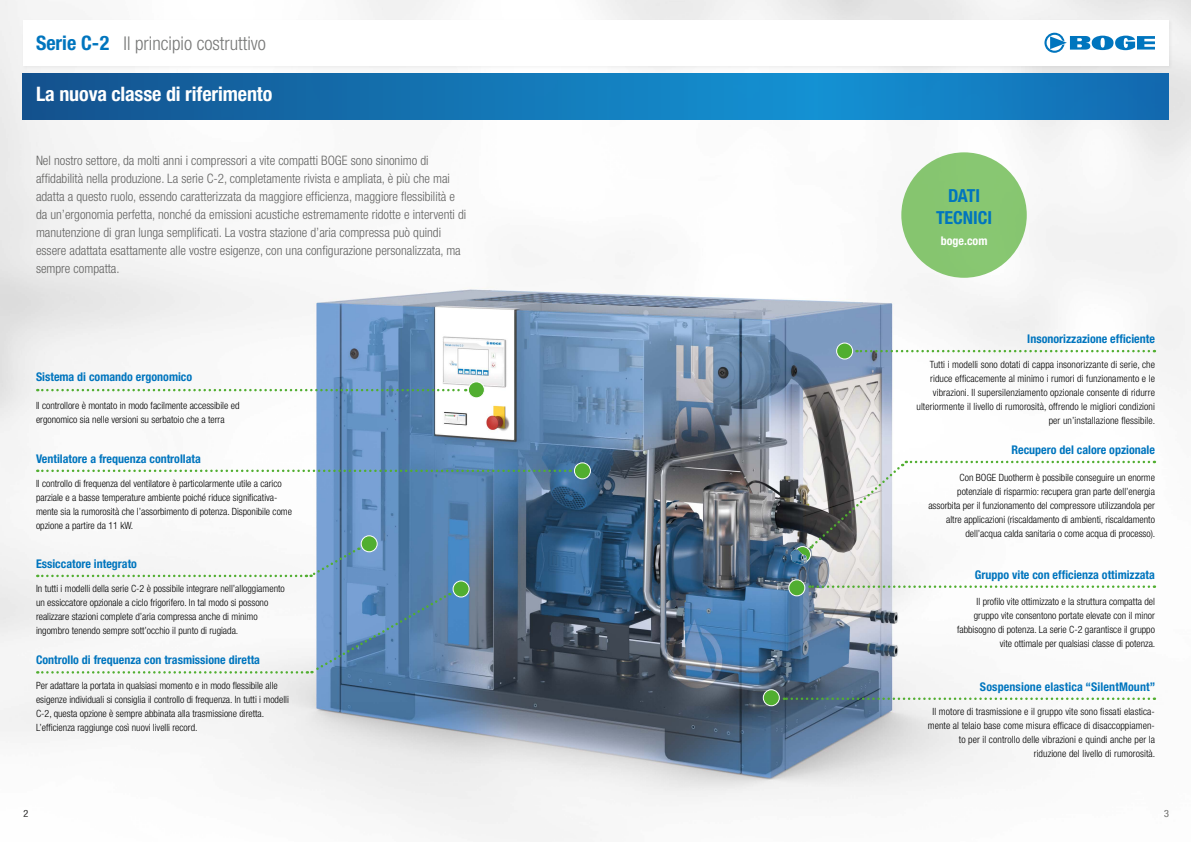
<style>
.page{position:relative;width:1191px;height:842px;background:#fff}
.page>*{position:absolute;margin:0;border:0;box-sizing:border-box;transform-origin:0 0}
.t1{font:700 condensed 20px "Helvetica Neue LT Pro";letter-spacing:-.005em;color:#fff}
.t2{font:300 condensed 19px "Helvetica Neue LT Pro";color:#787978}
.t3{font:700 condensed 18px/22px "Helvetica Neue LT Pro";color:#0075be;text-align:center}
.t4{font:300 condensed 13px/18px "Helvetica Neue LT Pro";color:#636362}
.t5{font:700 condensed 12px "Helvetica Neue LT Pro";color:#0075be}
.t6{font:700 condensed 12px "Helvetica Neue LT Pro";color:#fff}
.t7{font:300 condensed 10px/14px "Helvetica Neue LT Pro";color:#000}
.t8{font:300 condensed 10px "Helvetica Neue LT Pro";color:#494948}
.t9{font:300 condensed 10px "Helvetica Neue LT Pro";color:#7e7e7d}
.s1{font-weight:700;font-size:20px;color:#0075be}
</style>
<div class="page">
<img style="left:0;top:0;width:1191px;height:842px">
<div style="left:22px;top:19px;width:1151px;height:51px;background:#000;opacity:.05"></div>
<div style="left:23px;top:20px;width:1145px;height:45px;background:#fff"></div>
<svg style="left:1044px;top:33px;width:111px;height:20px"></svg>
<svg style="left:23px;top:74px;width:1145px;height:45px"></svg>
<svg style="left:37px;top:389px;width:429px;height:2px"></svg>
<div style="left:468px;top:382px;width:16px;height:16px;background:#51ae30;border-radius:50%"></div>
<div style="left:468px;top:381px;width:17px;height:17px;border:1px solid #fff;border-radius:50%"></div>
<svg style="left:37px;top:470px;width:534px;height:2px"></svg>
<div style="left:574px;top:463px;width:16px;height:16px;background:#51ae30;border-radius:50%"></div>
<div style="left:574px;top:462px;width:17px;height:17px;border:1px solid #fff;border-radius:50%"></div>
<svg style="left:453px;top:581px;width:16px;height:16px"></svg>
<div style="left:452px;top:580px;width:17px;height:17px;border:1px solid #fff;border-radius:50%"></div>
<div style="left:836px;top:343px;width:16px;height:16px;background:#51ae30;border-radius:50%"></div>
<div style="left:836px;top:342px;width:17px;height:18px;border:1px solid #fff;border-radius:50%"></div>
<svg style="left:856px;top:350px;width:292px;height:2px"></svg>
<svg style="left:809px;top:585px;width:346px;height:3px"></svg>
<div style="left:789px;top:580px;width:16px;height:16px;background:#51ae30;border-radius:50%"></div>
<div style="left:788px;top:579px;width:17px;height:17px;border:1px solid #fff;border-radius:50%"></div>
<svg style="left:784px;top:697px;width:371px;height:3px"></svg>
<div style="left:763px;top:690px;width:16px;height:16px;background:#51ae30;border-radius:50%"></div>
<div style="left:763px;top:689px;width:17px;height:17px;border:1px solid #fff;border-radius:50%"></div>
<div style="left:361px;top:536px;width:16px;height:16px;background:#51ae30;border-radius:50%"></div>
<div style="left:361px;top:535px;width:17px;height:17px;border:1px solid #fff;border-radius:50%"></div>
<svg style="left:790px;top:461px;width:365px;height:104px"></svg>
<img style="left:790px;top:549px;width:16px;height:16px">
<svg style="left:37px;top:547px;width:322px;height:31px"></svg>
<svg style="left:37px;top:593px;width:413px;height:81px"></svg>
<div style="left:901px;top:152px;width:125px;height:126px;background:#87c671;border-radius:50%"></div>
<h2 class="t2" style="left:36px;top:33px;width:231px"><span class="s1">Serie C-2</span> Il principio costruttivo</h2>
<h1 class="t1" style="left:36px;top:82px;width:238px">La nuova classe di riferimento</h1>
<p class="t4" style="left:36px;top:152px;width:432px">Nel nostro settore, da molti anni i compressori a vite compatti BOGE sono sinonimo di affidabilità nella produzione. La serie C-2, completamente rivista e ampliata, è più che mai adatta a questo ruolo, essendo caratterizzata da maggiore efficienza, maggiore flessibilità e da un’ergonomia perfetta, nonché da emissioni acustiche estremamente ridotte e interventi di manutenzione di gran lunga semplificati. La vostra stazione d’aria compressa può quindi essere adattata esattamente alle vostre esigenze, con una configurazione personalizzata, ma sempre compatta.</p>
<p class="t5" style="left:36px;top:370px;width:158px">Sistema di comando ergonomico</p>
<p class="t7" style="left:36px;top:398px;width:205px">Il controllore è montato in modo facilmente accessibile ed ergonomico sia nelle versioni su serbatoio che a terra</p>
<p class="t5" style="left:36px;top:451px;width:166px">Ventilatore a frequenza controllata</p>
<p class="t7" style="left:36px;top:476px;width:257px">Il controllo di frequenza del ventilatore è particolarmente utile a carico parziale e a basse temperature ambiente poiché riduce significativa&shy;mente sia la rumorosità che l’assorbimento di potenza. Disponibile come opzione a partire da 11 kW.</p>
<p class="t5" style="left:36px;top:556px;width:103px">Essiccatore integrato</p>
<p class="t7" style="left:36px;top:582px;width:250px">In tutti i modelli della serie C-2 è possibile integrare nell’alloggiamento un essiccatore opzionale a ciclo frigorifero. In tal modo si possono realizzare stazioni complete d’aria compressa anche di minimo ingombro tenendo sempre sott’occhio il punto di rugiada.</p>
<p class="t5" style="left:36px;top:653px;width:225px">Controllo di frequenza con trasmissione diretta</p>
<p class="t7" style="left:36px;top:678px;width:254px">Per adattare la portata in qualsiasi momento e in modo flessibile alle esigenze individuali si consiglia il controllo di frequenza. In tutti i modelli C-2, questa opzione è sempre abbinata alla trasmissione diretta.<br>L’efficienza raggiunge così nuovi livelli record.</p>
<h3 class="t3" style="left:936px;top:185px;width:58px">DATI<br>TECNICI</h3>
<p class="t6" style="left:940px;top:233px;width:48px">boge.com</p>
<p class="t5" style="left:1027px;top:332px;width:129px">Insonorizzazione efficiente</p>
<p class="t7" style="left:916px;top:357px;width:240px;text-align:right">Tutti i modelli sono dotati di cappa insonorizzante di serie, che riduce efficacemente al minimo i rumori di funzionamento e le vibrazioni. Il supersilenziamento opzionale consente di ridurre ulteriormente il livello di rumorosità, offrendo le migliori condizioni per un’installazione flessibile.</p>
<p class="t5" style="left:1011px;top:442px;width:145px">Recupero del calore opzionale</p>
<p class="t7" style="left:928px;top:470px;width:228px;text-align:right">Con BOGE Duotherm è possibile conseguire un enorme potenziale di risparmio: recupera gran parte dell’energia assorbita per il funzionamento del compressore utilizzandola per altre applicazioni (riscaldamento di ambienti, riscaldamento dell’acqua calda sanitaria o come acqua di processo).</p>
<p class="t5" style="left:975px;top:568px;width:182px">Gruppo vite con efficienza ottimizzata</p>
<p class="t7" style="left:957px;top:595px;width:200px;text-align:right">Il profilo vite ottimizzato e la struttura compatta del gruppo vite consentono portate elevate con il minor fabbisogno di potenza. La serie C-2 garantisce il gruppo vite ottimale per qualsiasi classe di potenza.</p>
<p class="t5" style="left:980px;top:679px;width:177px">Sospensione elastica “SilentMount”</p>
<p class="t7" style="left:927px;top:704px;width:229px;text-align:right">Il motore di trasmissione e il gruppo vite sono fissati elastica&shy;mente al telaio base come misura efficace di disaccoppiamen&shy;to per il controllo delle vibrazioni e quindi anche per la riduzione del livello di rumorosità.</p>
<p class="t8" style="left:24px;top:808px;width:6px">2</p>
<p class="t9" style="left:1164px;top:808px;width:6px">3</p>
</div>
